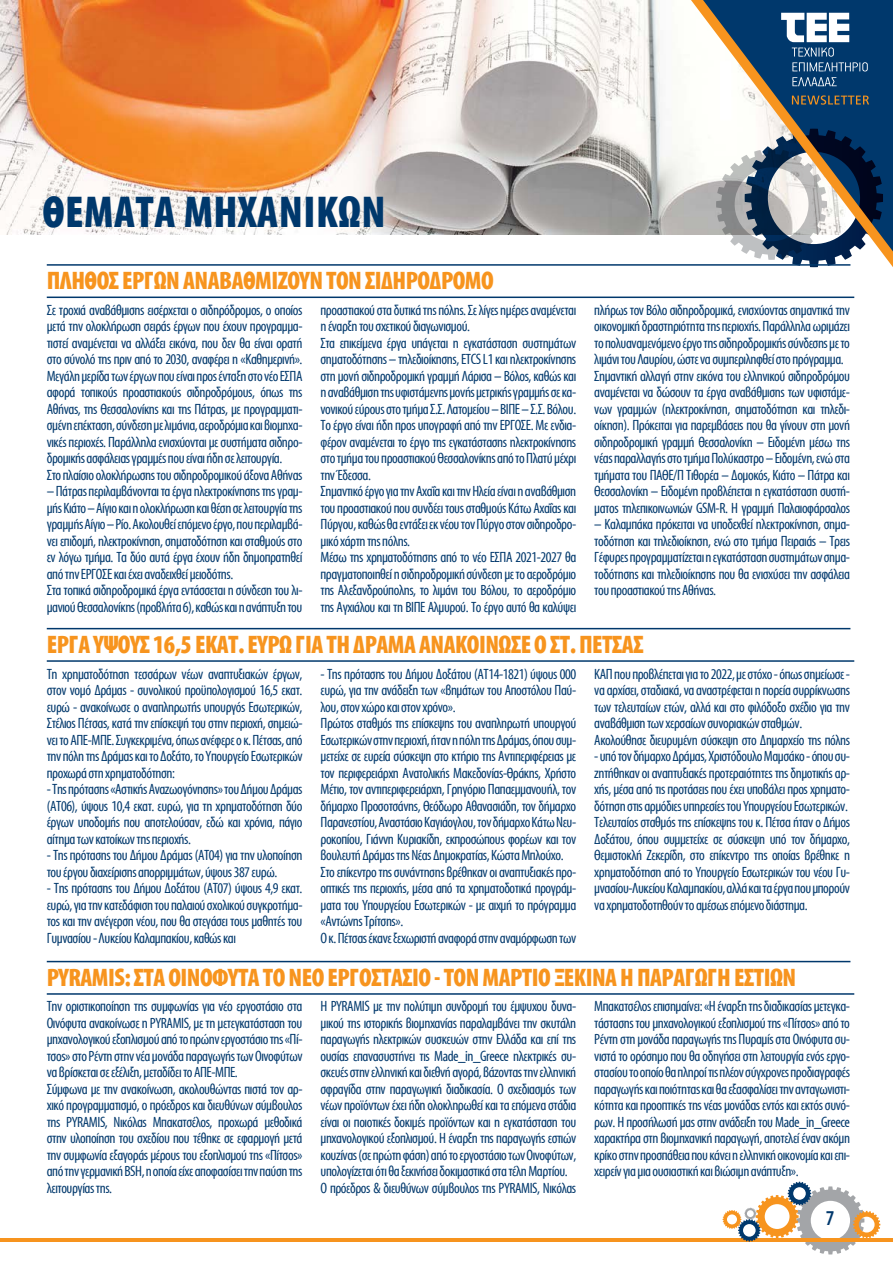
<style>
.page{position:relative;width:893px;height:1263px;background:#fff}
.page>*{position:absolute;margin:0;border:0;box-sizing:border-box;transform-origin:0 0}
.t1{font:700 45px "Myriad Condensed Greek";letter-spacing:.01em;color:#00386c}
.t2{font:700 25.5px "Myriad Condensed Greek";letter-spacing:-.02em;color:#f7941e}
.t3{font:500 21px "Myriad Condensed Greek";color:#00386c}
.t4{font:15px/16.5px "Myriad Condensed Greek";letter-spacing:-.03em;color:#00386c}
</style>
<div class="page">
<hr style="left:0;top:1238px;width:893px;height:3px;background:#f7941e">
<svg style="left:723px;top:1182px;width:157px;height:72px"></svg>
<img style="left:0;top:0;width:691px;height:234px">
<svg style="left:691px;top:0;width:202px;height:267px"></svg>
<svg style="left:792px;top:95px;width:77px;height:10px"></svg>
<svg style="left:781px;top:13px;width:87px;height:58px"></svg>
<svg style="left:792px;top:77px;width:45px;height:9px"></svg>
<hr style="left:47px;top:297px;width:807px;height:1px;background:#00386c">
<hr style="left:47px;top:660px;width:807px;height:2px;background:#00386c">
<hr style="left:47px;top:993px;width:807px;height:2px;background:#00386c">
<hr style="left:47px;top:264px;width:803px;height:2px;background:#00386c">
<hr style="left:47px;top:628px;width:803px;height:1px;background:#00386c">
<hr style="left:47px;top:961px;width:803px;height:1px;background:#00386c">
<h1 class="t1" style="left:43px;top:189px;width:345px">ΘΕΜΑΤΑ ΜΗΧΑΝΙΚΩΝ</h1>
<h2 class="t2" style="left:47px;top:268px;width:448px">ΠΛΗΘΟΣ ΕΡΓΩΝ ΑΝΑΒΑΘΜΙΖουν ΤΟΝ ΣΙΔΗΡΟΔΡΟΜΟ</h2>
<p class="t4" style="left:47px;top:302px;width:257px">Σε τροχιά αναβάθμισης εισέρχεται ο σιδηρόδρομος, ο οποίος μετά την ολοκλήρωση σειράς έργων που έχουν προγραμμα&shy;τιστεί αναμένεται να αλλάξει εικόνα, που δεν θα είναι ορατή στο σύνολό της πριν από το 2030, αναφέρει η «Καθημερινή».<br>Μεγάλη μερίδα των έργων που είναι προς ένταξη στο νέο ΕΣΠΑ αφορά τοπικούς προαστιακούς σιδηροδρόμους, όπως της Αθήνας, της Θεσσαλονίκης και της Πάτρας, με προγραμματι&shy;σμένη επέκταση, σύνδεση με λιμάνια, αεροδρόμια και βιομηχα&shy;νικές περιοχές. Παράλληλα ενισχύονται με συστήματα σιδηρο&shy;δρομικής ασφάλειας γραμμές που είναι ήδη σε λειτουργία.<br>Στο πλαίσιο ολοκλήρωσης του σιδηροδρομικού άξονα Αθήνας</p>
<p class="t4" style="left:47px;top:484px;width:257px">– Πάτρας περιλαμβάνονται τα έργα ηλεκτροκίνησης της γραμ&shy;μής Κιάτο – Αίγιο και η ολοκλήρωση και θέση σε λειτουργία της γραμμής Αίγιο – Ρίο. Ακολουθεί επόμενο έργο, που περιλαμβά&shy;νει επιδομή, ηλεκτροκίνηση, σηματοδότηση και σταθμούς στο εν λόγω τμήμα. Τα δύο αυτά έργα έχουν ήδη δημοπρατηθεί από την ΕΡΓΟΣΕ και έχει αναδειχθεί μειοδότης.<br>Στα τοπικά σιδηροδρομικά έργα εντάσσεται η σύνδεση του λι&shy;μανιού Θεσσαλονίκης (προβλήτα 6), καθώς και η ανάπτυξη του</p>
<p class="t4" style="left:321px;top:302px;width:257px">προαστιακού στα δυτικά της πόλης. Σε λίγες ημέρες αναμένεται η έναρξη του σχετικού διαγωνισμού.<br>Στα επικείμενα έργα υπάγεται η εγκατάσταση συστημάτων σηματοδότησης – τηλεδιοίκησης, ETCS L1 και ηλεκτροκίνησης στη μονή σιδηροδρομική γραμμή Λάρισα – Βόλος, καθώς και η αναβάθμιση της υφιστάμενης μονής μετρικής γραμμής σε κα&shy;νονικού εύρους στο τμήμα Σ.Σ. Λατομείου – ΒΙΠΕ – Σ.Σ. Βόλου.<br>Το έργο είναι ήδη προς υπογραφή από την ΕΡΓΟΣΕ. Με ενδια&shy;φέρον αναμένεται το έργο της εγκατάστασης ηλεκτροκίνησης στο τμήμα του προαστιακού Θεσσαλονίκης από το Πλατύ μέχρι την Έδεσσα.<br>Σημαντικό έργο για την Αχαΐα και την Ηλεία είναι η αναβάθμιση του προαστιακού που συνδέει τους σταθμούς Κάτω Αχαΐας και Πύργου, καθώς θα εντάξει εκ νέου τον Πύργο στον σιδηροδρο&shy;μικό χάρτη της πόλης.<br>Μέσω της χρηματοδότησης από το νέο ΕΣΠΑ 2021-2027 θα πραγματοποιηθεί η σιδηροδρομική σύνδεση με το αεροδρόμιο της Αλεξανδρούπολης, το λιμάνι του Βόλου, το αεροδρόμιο της Αγχιάλου και τη ΒΙΠΕ Αλμυρού. Το έργο αυτό θα καλύψει</p>
<p class="t4" style="left:594px;top:302px;width:257px">πλήρως τον Βόλο σιδηροδρομικά, ενισχύοντας σημαντικά την οικονομική δραστηριότητα της περιοχής. Παράλληλα ωριμάζει το πολυαναμενόμενο έργο της σιδηροδρομικής σύνδεσης με το λιμάνι του Λαυρίου, ώστε να συμπεριληφθεί στο πρόγραμμα.<br>Σημαντική αλλαγή στην εικόνα του ελληνικού σιδηροδρόμου αναμένεται να δώσουν τα έργα αναβάθμισης των υφιστάμε&shy;νων γραμμών (ηλεκτροκίνηση, σηματοδότηση και τηλεδι&shy;οίκηση). Πρόκειται για παρεμβάσεις που θα γίνουν στη μονή σιδηροδρομική γραμμή Θεσσαλονίκη – Ειδομένη μέσω της νέας παραλλαγής στο τμήμα Πολύκαστρο – Ειδομένη, ενώ στα τμήματα του ΠΑΘΕ/Π Τιθορέα – Δομοκός, Κιάτο – Πάτρα και Θεσσαλονίκη – Ειδομένη προβλέπεται η εγκατάσταση συστή&shy;ματος τηλεπικοινωνιών GSM-R. Η γραμμή Παλαιοφάρσαλος</p>
<p class="t4" style="left:594px;top:517px;width:257px;text-align:justify">– Καλαμπάκα πρόκειται να υποδεχθεί ηλεκτροκίνηση, σημα&shy;τοδότηση και τηλεδιοίκηση, ενώ στο τμήμα Πειραιάς – Τρεις Γέφυρες προγραμματίζεται η εγκατάσταση συστημάτων σημα&shy;τοδότησης και τηλεδιοίκησης που θα ενισχύσει την ασφάλεια του προαστιακού της Αθήνας.</p>
<h2 class="t2" style="left:47px;top:631px;width:598px">ΈΡΓΑ ΥΨΟΥΣ 16,5 ΕΚΑΤ. ΕΥΡΩ ΓΙΑ ΤΗ ΔΡΑΜΑ ΑΝΑΚΟΙΝΩΣΕ Ο ΣΤ. ΠΕΤΣΑΣ</h2>
<p class="t4" style="left:47px;top:666px;width:257px;text-align:justify">Τη χρηματοδότηση τεσσάρων νέων αναπτυξιακών έργων, στον νομό Δράμας - συνολικού προϋπολογισμού 16,5 εκατ. ευρώ - ανακοίνωσε ο αναπληρωτής υπουργός Εσωτερικών, Στέλιος Πέτσας, κατά την επίσκεψή του στην περιοχή, σημειώ&shy;νει το ΑΠΕ-ΜΠΕ. Συγκεκριμένα, όπως ανέφερε ο κ. Πέτσας, από την πόλη της Δράμας και το Δοξάτο, το Υπουργείο Εσωτερικών προχωρά στη χρηματοδότηση:</p>
<p class="t4" style="left:47px;top:781px;width:257px;text-align:justify">- Της πρότασης «Αστικής Αναζωογόνησης» του Δήμου Δράμας (ΑΤ06), ύψους 10,4 εκατ. ευρώ, για τη χρηματοδότηση δύο έργων υποδομής που αποτελούσαν, εδώ και χρόνια, πάγιο αίτημα των κατοίκων της περιοχής.</p>
<p class="t4" style="left:47px;top:847px;width:257px">- Της πρότασης του Δήμου Δράμας (ΑΤ04) για την υλοποίηση του έργου διαχείρισης απορριμμάτων, ύψους 387 ευρώ.</p>
<p class="t4" style="left:47px;top:880px;width:257px;text-align:justify">- Της πρότασης του Δήμου Δοξάτου (ΑΤ07) ύψους 4,9 εκατ. ευρώ, για την κατεδάφιση του παλαιού σχολικού συγκροτήμα&shy;τος και την ανέγερση νέου, που θα στεγάσει τους μαθητές του Γυμνασίου - Λυκείου Καλαμπακίου, καθώς και</p>
<p class="t4" style="left:321px;top:666px;width:257px">- Της πρότασης του Δήμου Δοξάτου (ΑΤ14-1821) ύψους 000 ευρώ, για την ανάδειξη των «βημάτων του Αποστόλου Παύ&shy;λου, στον χώρο και στον χρόνο».<br>Πρώτος σταθμός της επίσκεψης του αναπληρωτή υπουργού Εσωτερικών στην περιοχή, ήταν η πόλη της Δράμας, όπου συμ&shy;μετείχε σε ευρεία σύσκεψη στο κτήριο της Αντιπεριφέρειας με τον περιφερειάρχη Ανατολικής Μακεδονίας-Θράκης, Χρήστο Μέτιο, τον αντιπεριφερειάρχη, Γρηγόριο Παπαεμμανουήλ, τον δήμαρχο Προσοτσάνης, Θεόδωρο Αθανασιάδη, τον δήμαρχο Παρανεστίου, Αναστάσιο Καγιάογλου, τον δήμαρχο Κάτω Νευ&shy;ροκοπίου, Γιάννη Κυριακίδη, εκπροσώπους φορέων και τον βουλευτή Δράμας της Νέας Δημοκρατίας, Κώστα Μπλούχο.<br>Στο επίκεντρο της συνάντησης βρέθηκαν οι αναπτυξιακές προ&shy;οπτικές της περιοχής, μέσα από τα χρηματοδοτικά προγράμ&shy;ματα του Υπουργείου Εσωτερικών - με αιχμή το πρόγραμμα «Αντώνης Τρίτσης».<br>Ο κ. Πέτσας έκανε ξεχωριστή αναφορά στην αναμόρφωση των</p>
<p class="t4" style="left:594px;top:666px;width:257px">ΚΑΠ που προβλέπεται για το 2022, με στόχο - όπως σημείωσε - να αρχίσει, σταδιακά, να αναστρέφεται η πορεία συρρίκνωσης των τελευταίων ετών, αλλά και στο φιλόδοξο σχέδιο για την αναβάθμιση των χερσαίων συνοριακών σταθμών.<br>Ακολούθησε διευρυμένη σύσκεψη στο Δημαρχείο της πόλης</p>
<p class="t4" style="left:594px;top:748px;width:257px">- υπό τον δήμαρχο Δράμας, Χριστόδουλο Μαμσάκο - όπου συ&shy;ζητήθηκαν οι αναπτυξιακές προτεραιότητες της δημοτικής αρ&shy;χής, μέσα από τις προτάσεις που έχει υποβάλει προς χρηματο&shy;δότηση στις αρμόδιες υπηρεσίες του Υπουργείου Εσωτερικών.<br>Τελευταίος σταθμός της επίσκεψης του κ. Πέτσα ήταν ο Δήμος Δοξάτου, όπου συμμετείχε σε σύσκεψη υπό τον δήμαρχο, Θεμιστοκλή Ζεκερίδη, στο επίκεντρο της οποίας βρέθηκε η χρηματοδότηση από το Υπουργείο Εσωτερικών του νέου Γυ&shy;μνασίου-Λυκείου Καλαμπακίου, αλλά και τα έργα που μπορούν να χρηματοδοτηθούν το αμέσως επόμενο διάστημα.</p>
<h2 class="t2" style="left:47px;top:964px;width:12px">PYRA</h2>
<h2 class="t2" style="left:92px;top:964px;width:706px">MIS: ΣΤΑ ΟΙΝΟΦΥΤΑ ΤΟ ΝΕΟ ΕΡΓΟΣΤΑΣΙΟ - ΤΟΝ ΜΑΡΤΙΟ ΞΕΚΙΝΑ Η ΠΑΡΑΓΩΓΗ ΕΣΤΙΩΝ</h2>
<p class="t4" style="left:47px;top:999px;width:257px">Την οριστικοποίηση της συμφωνίας για νέο εργοστάσιο στα Οινόφυτα ανακοίνωσε η PYRAMIS, με τη μετεγκατάσταση του μηχανολογικού εξοπλισμού από το πρώην εργοστάσιο της «Πί&shy;τσος» στο Ρέντη στην νέα μονάδα παραγωγής των Οινοφύτων να βρίσκεται σε εξέλιξη, μεταδίδει το ΑΠΕ-ΜΠΕ.<br>Σύμφωνα με την ανακοίνωση, ακολουθώντας πιστά τον αρ&shy;χικό προγραμματισμό, ο πρόεδρος και διευθύνων σύμβουλος της PYRAMIS, Νικόλας Μπακατσέλος, προχωρά μεθοδικά στην υλοποίηση του σχεδίου που τέθηκε σε εφαρμογή μετά την συμφωνία εξαγοράς μέρους του εξοπλισμού της «Πίτσος» από την γερμανική BSH, η οποία είχε αποφασίσει την παύση της λειτουργίας της.</p>
<p class="t4" style="left:321px;top:999px;width:257px">Η PYRAMIS με την πολύτιμη συνδρομή του έμψυχου δυνα&shy;μικού της ιστορικής βιομηχανίας παραλαμβάνει την σκυτάλη παραγωγής ηλεκτρικών συσκευών στην Ελλάδα και επί της ουσίας επανασυστήνει τις Made_in_Greece ηλεκτρικές συ&shy;σκευές στην ελληνική και διεθνή αγορά, βάζοντας την ελληνική σφραγίδα στην παραγωγική διαδικασία. Ο σχεδιασμός των νέων προϊόντων έχει ήδη ολοκληρωθεί και τα επόμενα στάδια είναι οι ποιοτικές δοκιμές προϊόντων και η εγκατάσταση του μηχανολογικού εξοπλισμού. Η έναρξη της παραγωγής εστιών κουζίνας (σε πρώτη φάση) από το εργοστάσιο των Οινοφύτων, υπολογίζεται ότι θα ξεκινήσει δοκιμαστικά στα τέλη Μαρτίου.<br>O πρόεδρος &amp; διευθύνων σύμβουλος της PYRAMIS, Νικόλας</p>
<p class="t4" style="left:594px;top:999px;width:257px;text-align:justify">Μπακατσέλος επισημαίνει: «Η έναρξη της διαδικασίας μετεγκα&shy;τάστασης του μηχανολογικού εξοπλισμού της «Πίτσος» από το Ρέντη στη μονάδα παραγωγής της Πυραμίς στα Οινόφυτα συ&shy;νιστά το ορόσημο που θα οδηγήσει στη λειτουργία ενός εργο&shy;στασίου το οποίο θα πληροί τις πλέον σύγχρονες προδιαγραφές παραγωγής και ποιότητας και θα εξασφαλίσει την ανταγωνιστι&shy;κότητα και προοπτικές της νέας μονάδας εντός και εκτός συνό&shy;ρων. Η προσήλωσή μας στην ανάδειξη του Made_in_Greece χαρακτήρα στη βιομηχανική παραγωγή, αποτελεί έναν ακόμη κρίκο στην προσπάθεια που κάνει η ελληνική οικονομία και επι&shy;χειρείν για μια ουσιαστική και βιώσιμη ανάπτυξη».</p>
<h3 class="t3" style="left:826px;top:1208px;width:10px">7</h3>
</div>
